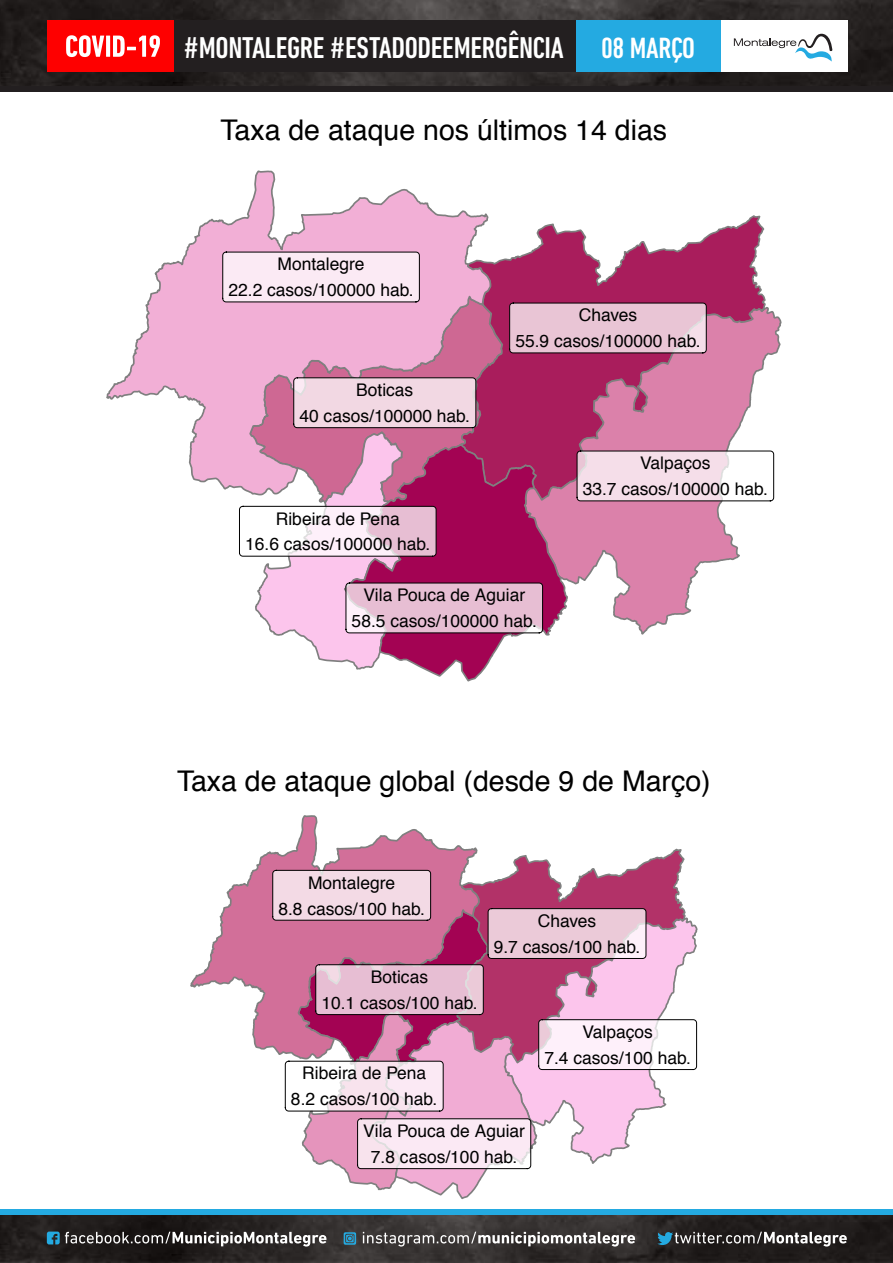
<style>
.page{position:relative;width:893px;height:1263px;background:#fff}
.page>*{position:absolute;margin:0;border:0;box-sizing:border-box;transform-origin:0 0}
.t1{font:500 condensed 30.6px "DIN Next LT Pro";letter-spacing:-.01em;color:#fff}
.t2{font:500 condensed 29.85px "DIN Next LT Pro";color:#fff}
.t3{font:28.5px "Helvetica";color:#000}
.t4{font:17.4px/26px "Helvetica";color:#000;text-align:center}
</style>
<div class="page">
<img style="left:0;top:0;width:893px;height:87px">
<svg style="left:0;top:1215px;width:893px;height:48px;background:#2a2625"></svg>
<div style="left:172px;top:20px;width:404px;height:52px;background:#231f20"></div>
<div style="left:47px;top:20px;width:126px;height:52px;background:#fe0000"></div>
<svg style="left:66px;top:35px;width:94px;height:22px"></svg>
<div style="left:0;top:87px;width:893px;height:5px;background:#231f20"></div>
<div style="left:717px;top:20px;width:131px;height:52px;background:#fff"></div>
<svg style="left:734px;top:34px;width:98px;height:28px"></svg>
<div style="left:576px;top:20px;width:144px;height:52px;background:#24aae1"></div>
<svg style="left:47px;top:1231px;width:800px;height:15px;background:#5f6061"></svg>
<div style="left:0;top:1210px;width:893px;height:5px;background:#24aae1"></div>
<svg style="left:492px;top:215px;width:273px;height:162px"></svg>
<svg style="left:106px;top:170px;width:386px;height:320px"></svg>
<svg style="left:523px;top:296px;width:259px;height:339px"></svg>
<svg style="left:429px;top:438px;width:140px;height:244px"></svg>
<svg style="left:508px;top:302px;width:199px;height:52px;background:#dcb8c8"></svg>
<svg style="left:222px;top:251px;width:198px;height:52px;background:#efdde7"></svg>
<svg style="left:575px;top:450px;width:199px;height:52px"></svg>
<svg style="left:239px;top:377px;width:304px;height:295px"></svg>
<svg style="left:513px;top:848px;width:172px;height:21px"></svg>
<svg style="left:190px;top:815px;width:288px;height:235px"></svg>
<svg style="left:272px;top:869px;width:425px;height:331px"></svg>
<h1 class="t1" style="left:418px;top:31px;width:135px">D EMERGÊNCI</h1>
<h1 class="t1" style="left:183px;top:31px;width:382px">#MONTALEGRE #ESTADODECALAMIDADEA</h1>
<h2 class="t2" style="left:601px;top:31px;width:93px">08 MARÇO</h2>
<h3 class="t3" style="left:221px;top:108px;width:448px">Taxa de ataque nos últimos 14 dias</h3>
<p class="t4" style="left:228px;top:252px;width:187px">Montalegre<br>22.2 casos/100000 hab.</p>
<p class="t4" style="left:299px;top:377px;width:172px">Boticas<br>40 casos/100000 hab.</p>
<p class="t4" style="left:245px;top:506px;width:187px">Ribeira de Pena<br>16.6 casos/100000 hab.</p>
<p class="t4" style="left:515px;top:303px;width:187px">Chaves<br>55.9 casos/100000 hab.</p>
<p class="t4" style="left:583px;top:451px;width:187px">Valpaços<br>33.7 casos/100000 hab.</p>
<p class="t4" style="left:352px;top:583px;width:187px">Vila Pouca de Aguiar<br>58.5 casos/100000 hab.</p>
<h3 class="t3" style="left:177px;top:758px;width:535px">Taxa de ataque global (desde 9 de Março)</h3>
<p class="t4" style="left:278px;top:870px;width:148px">Montalegre<br>8.8 casos/100 hab.</p>
<p class="t4" style="left:321px;top:964px;width:158px">Boticas<br>10.1 casos/100 hab.</p>
<p class="t4" style="left:291px;top:1061px;width:148px">Ribeira de Pena<br>8.2 casos/100 hab.</p>
<p class="t4" style="left:494px;top:908px;width:148px">Chaves<br>9.7 casos/100 hab.</p>
<p class="t4" style="left:544px;top:1019px;width:148px">Valpaços<br>7.4 casos/100 hab.</p>
<p class="t4" style="left:363px;top:1118px;width:163px">Vila Pouca de Aguiar<br>7.8 casos/100 hab.</p>
</div>
